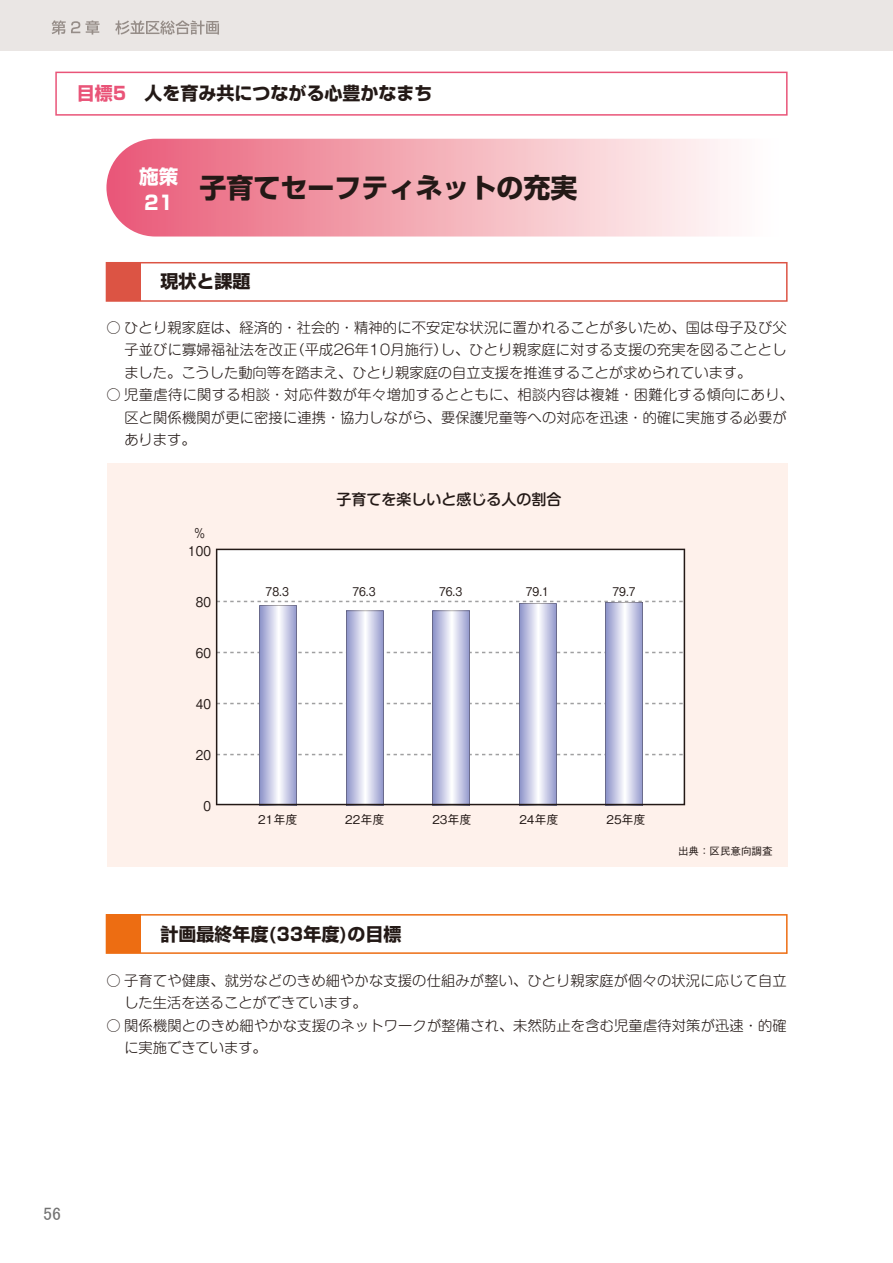
<style>
.page{position:relative;width:893px;height:1263px;background:#fff}
.page>*{position:absolute;margin:0;border:0;box-sizing:border-box;transform-origin:0 0}
.t1{font:27px "G Shin Go Bold 83 pv RKSJ H";color:#231916}
.t2{font:19.5px/25.5px "G Shin Go Bold 83 pv RKSJ H";color:#fff}
.t3{font:18px "G Shin Go Bold 83 pv RKSJ H";color:#231916}
.t4{font:18px "MS P Gothic";color:#727272}
.t5{font:15px "G Shin M Go Medium 83 pv RKSJ H";color:#231916}
.t6{font:14.25px/22.5px "G Shin M Go Light 83 pv RKSJ H";letter-spacing:.01em;color:#231916}
.t7{font:13.5px/17.7px "Gothic BBB Upr Medium 90 pv RKSJ H";color:#231916;text-align:center;scale:.89 1}
.t8{font:12px "Gothic BBB Upr Medium 90 pv RKSJ H";color:#231916}
.t9{font:12px "Gothic BBB Upr Medium 90 pv RKSJ H";color:#231916;scale:.9 1}
.t10{font:10.5px "Gothic BBB Upr Medium 90 pv RKSJ H";color:#231916}
.s1{color:#e95478}
</style>
<div class="page">
<div style="left:107px;top:463px;width:681px;height:404px;background:#fef1eb"></div>
<svg style="left:106px;top:262px;width:682px;height:40px"></svg>
<svg style="left:106px;top:139px;width:622px;height:98px;background:#f3adb8"></svg>
<svg style="left:55px;top:72px;width:733px;height:44px"></svg>
<svg style="left:106px;top:914px;width:682px;height:40px"></svg>
<svg style="left:216px;top:549px;width:469px;height:256px;background:#e8e8f1"></svg>
<div style="left:0;top:0;width:893px;height:51px;background:#eae6e4"></div>
<svg style="left:52px;top:20px;width:48px;height:15px"></svg>
<svg style="left:115px;top:20px;width:104px;height:15px"></svg>
<p class="t3" style="left:77px;top:81px;width:357px"><span class="s1">目標5</span> 人を育み共につながる心豊かなまち</p>
<h2 class="t2" style="left:139px;top:163px;width:40px">施策<br>21</h2>
<h1 class="t1" style="left:199px;top:170px;width:406px">子育てセーフティネットの充実　</h1>
<p class="t3" style="left:106px;top:269px;width:145px">　　　現状と課題</p>
<p class="t6" style="left:124px;top:315px;width:664px;text-align:justify;text-indent:-18px">○ ひとり親家庭は、経済的・社会的・精神的に不安定な状況に置かれることが多いため、国は母子及び父子並びに寡婦福祉法を改正（平成26年10月施行）し、ひとり親家庭に対する支援の充実を図ることとしました。こうした動向等を踏まえ、ひとり親家庭の自立支援を推進することが求められています。</p>
<p class="t6" style="left:124px;top:383px;width:671px;text-indent:-18px">○ 児童虐待に関する相談・対応件数が年々増加するとともに、相談内容は複雑・困難化する傾向にあり、区と関係機関が更に密接に連携・協力しながら、要保護児童等への対応を迅速・的確に実施する必要があります。</p>
<p class="t7" style="left:188px;top:523px;width:27px">%<br>100</p>
<p class="t7" style="left:196px;top:592px;width:18px">80</p>
<p class="t7" style="left:196px;top:643px;width:18px">60</p>
<p class="t7" style="left:196px;top:694px;width:18px">40</p>
<p class="t7" style="left:196px;top:745px;width:18px">20</p>
<p class="t7" style="left:203px;top:796px;width:10px">0</p>
<p class="t5" style="left:337px;top:489px;width:227px">子育てを楽しいと感じる人の割合</p>
<p class="t9" style="left:266px;top:582px;width:27px">78.3</p>
<p class="t9" style="left:352px;top:582px;width:27px">76.3</p>
<p class="t9" style="left:439px;top:582px;width:27px">76.3</p>
<p class="t9" style="left:526px;top:582px;width:27px">79.1</p>
<p class="t9" style="left:612px;top:582px;width:27px">79.7</p>
<p class="t8" style="left:258px;top:810px;width:41px">21年度</p>
<p class="t8" style="left:345px;top:810px;width:41px">22年度</p>
<p class="t8" style="left:432px;top:810px;width:41px">23年度</p>
<p class="t8" style="left:519px;top:810px;width:41px">24年度</p>
<p class="t8" style="left:606px;top:810px;width:41px">25年度</p>
<p class="t3" style="left:106px;top:922px;width:296px">　　　計画最終年度(33年度)の目標</p>
<p class="t10" style="left:678px;top:842px;width:96px">出典：区民意向調査</p>
<p class="t6" style="left:124px;top:968px;width:664px;text-indent:-18px">○ 子育てや健康、就労などのきめ細やかな支援の仕組みが整い、ひとり親家庭が個々の状況に応じて自立した生活を送ることができています。</p>
<p class="t6" style="left:124px;top:1013px;width:664px;text-indent:-18px">○ 関係機関とのきめ細やかな支援のネットワークが整備され、未然防止を含む児童虐待対策が迅速・的確に実施できています。</p>
<p class="t4" style="left:43px;top:1205px;width:19px">56</p>
</div>
